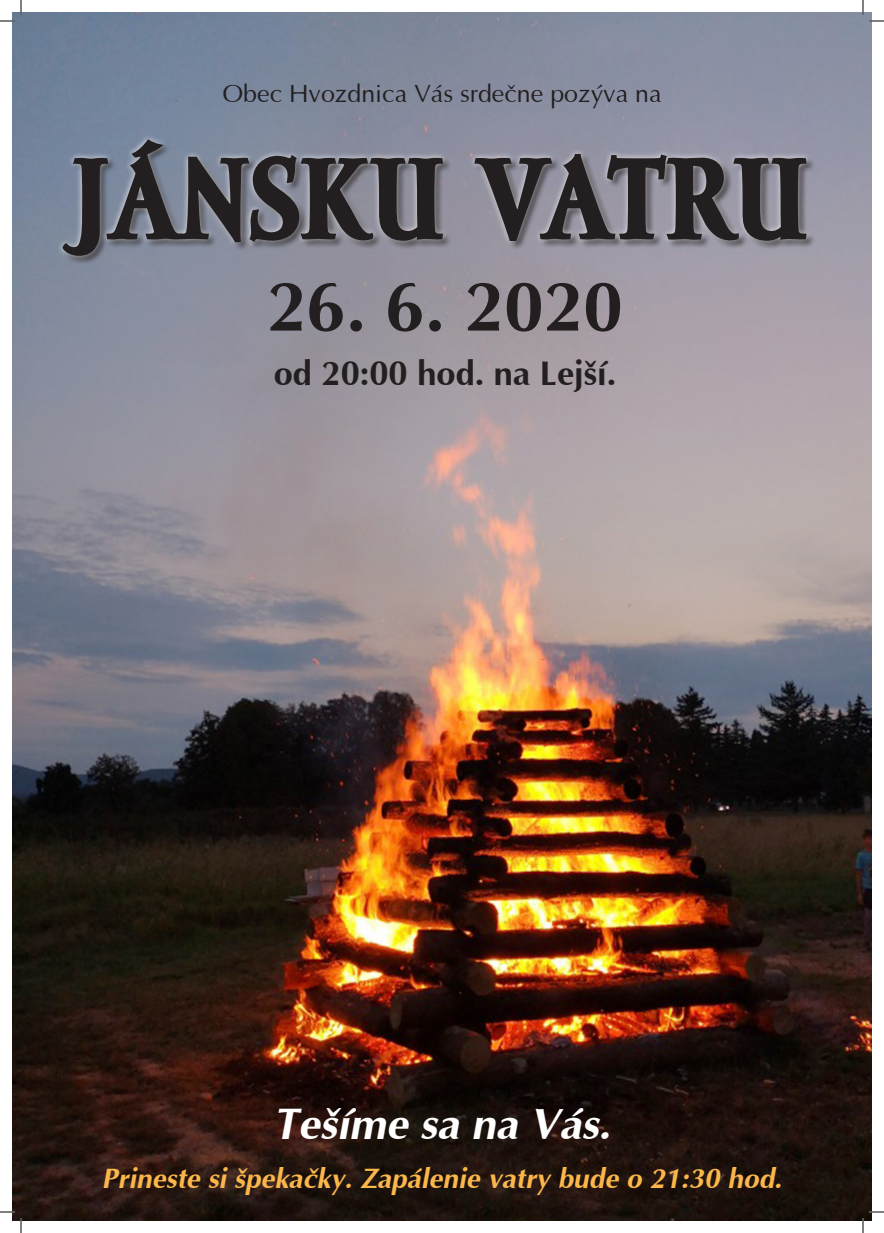
<style>
.page{position:relative;width:884px;height:1233px;background:#fff}
.page>*{position:absolute;margin:0;border:0;box-sizing:border-box;transform-origin:0 0}
.t1{font:700 115.1px "Mramor Text";color:#231f20}
.t2{font:700 71px "Ottawa";color:#231f20}
.t3{font:italic 700 44px "Ottawa";color:#fff}
.t4{font:700 34.4px "Ottawa";color:#231f20}
.t5{font:italic 700 28px "Ottawa";color:#fcb74b}
.t6{font:25px "Ottawa";color:#231f20}
</style>
<div class="page">
<img style="left:12px;top:12px;width:859px;height:1208px">
<div style="left:62px;top:138px;width:753px;height:127px;background:#231f20;opacity:.75"></div>
<div style="left:57px;top:133px;width:755px;height:129px;background:#fff;opacity:.75"></div>
<svg style="left:61px;top:137px;width:384px;height:120px;background:#7e808b"></svg>
<svg style="left:472px;top:152px;width:336px;height:91px;background:#89878e"></svg>
<svg style="left:0;top:1211px;width:15px;height:1px"></svg>
<svg style="left:869px;top:1211px;width:15px;height:1px"></svg>
<svg style="left:0;top:0;width:22px;height:22px"></svg>
<svg style="left:20px;top:1218px;width:2px;height:15px"></svg>
<svg style="left:862px;top:0;width:22px;height:22px"></svg>
<svg style="left:862px;top:1218px;width:2px;height:15px"></svg>
<p class="t6" style="left:222px;top:78px;width:441px">Obec Hvozdnica Vás srdečne pozýva na</p>
<h1 class="t1" style="left:73px;top:136px;width:736px">JÁNSKU VATRU</h1>
<h2 class="t2" style="left:267px;top:262px;width:357px">26. 6. 2020</h2>
<p class="t4" style="left:274px;top:351px;width:344px">od 20:00 hod. na Lejší.</p>
<h3 class="t3" style="left:273px;top:1096px;width:339px">Tešíme sa na Vás.</h3>
<p class="t5" style="left:102px;top:1160px;width:682px">Prineste si špekačky. Zapálenie vatry bude o 21:30 hod.</p>
</div>
